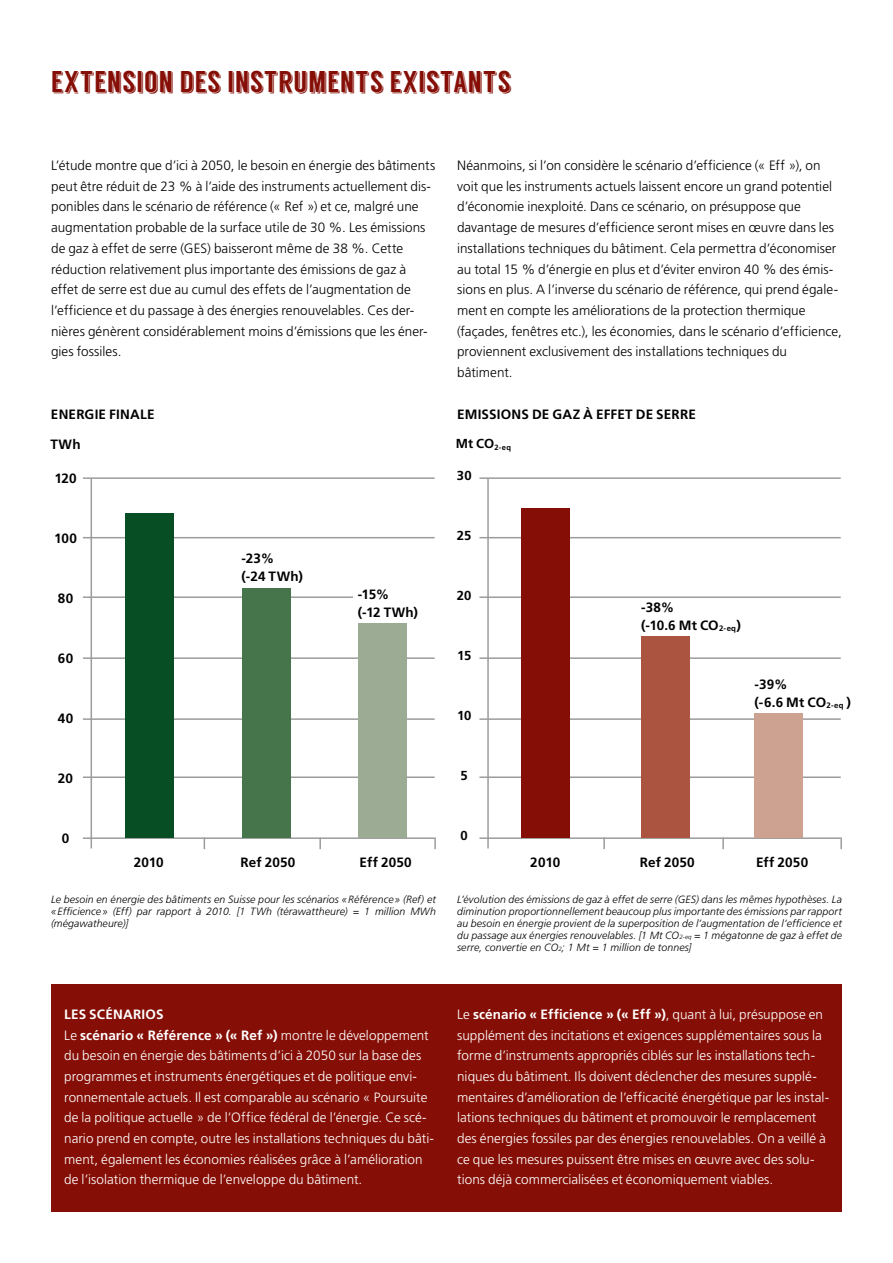
<style>
.page{position:relative;width:893px;height:1263px;background:#fff}
.page>*{position:absolute;margin:0;border:0;box-sizing:border-box;transform-origin:0 0}
.t1{font:30px "Langdon";letter-spacing:.005em;color:#850f06}
.t2{font:300 13.5px/20.7px "Frutiger LT Std";letter-spacing:.005em;color:#000}
.t3{font:300 13.5px/20.7px "Frutiger LT Std";letter-spacing:.005em;color:#fff}
.t4{font:700 13.5px/18px "Frutiger LT Std";letter-spacing:.015em;color:#000}
.t5{font:700 13.05px "Frutiger LT Std";letter-spacing:.005em;color:#000}
.t6{font:italic 300 10.5px/12px "Frutiger LT Std";letter-spacing:.01em;color:#000;text-align:justify}
.s1{font-size:6.15px}
.s2{font-weight:700}
</style>
<div class="page">
<div style="left:51px;top:984px;width:791px;height:228px;background:#850f06"></div>
<hr style="left:83px;top:477px;width:352px;height:2px;background:#9c9c9d">
<hr style="left:83px;top:537px;width:352px;height:1px;background:#9c9c9d">
<hr style="left:83px;top:596px;width:352px;height:2px;background:#9c9c9d">
<hr style="left:83px;top:657px;width:352px;height:2px;background:#9c9c9d">
<hr style="left:83px;top:718px;width:352px;height:2px;background:#9c9c9d">
<hr style="left:83px;top:776px;width:352px;height:2px;background:#9c9c9d">
<hr style="left:83px;top:837px;width:352px;height:2px;background:#9c9c9d">
<hr style="left:91px;top:478px;width:1px;height:370px;background:#9c9c9d">
<svg style="left:319px;top:837px;width:2px;height:12px"></svg>
<svg style="left:434px;top:837px;width:2px;height:12px"></svg>
<hr style="left:479px;top:477px;width:362px;height:2px;background:#9c9c9d">
<hr style="left:479px;top:537px;width:362px;height:1px;background:#9c9c9d">
<hr style="left:479px;top:596px;width:362px;height:2px;background:#9c9c9d">
<hr style="left:479px;top:657px;width:362px;height:2px;background:#9c9c9d">
<hr style="left:479px;top:718px;width:362px;height:2px;background:#9c9c9d">
<hr style="left:479px;top:776px;width:362px;height:2px;background:#9c9c9d">
<hr style="left:479px;top:837px;width:362px;height:2px;background:#9c9c9d">
<hr style="left:487px;top:478px;width:2px;height:370px;background:#9c9c9d">
<svg style="left:603px;top:837px;width:2px;height:12px"></svg>
<svg style="left:722px;top:837px;width:2px;height:12px"></svg>
<svg style="left:840px;top:837px;width:2px;height:12px"></svg>
<div style="left:125px;top:514px;width:49px;height:324px;background:#074e25"></div>
<div style="left:521px;top:508px;width:49px;height:330px;background:#850f06"></div>
<div style="left:242px;top:587px;width:49px;height:251px;background:#46754c"></div>
<div style="left:641px;top:636px;width:49px;height:202px;background:#ab543f"></div>
<div style="left:358px;top:623px;width:49px;height:214px;background:#9cac94"></div>
<div style="left:754px;top:712px;width:49px;height:126px;background:#cea290"></div>
<div style="left:354px;top:589px;width:82px;height:34px;background:#fff"></div>
<h1 class="t1" style="left:51px;top:66px;width:462px">EXTENSION DES INSTRUMENTS EXISTANTS</h1>
<p class="t2" style="left:51px;top:155px;width:386px">L’étude montre que d’ici à 2050, le besoin en énergie des bâtiments peut être réduit de 23 % à l’aide des instruments actuellement dis&shy;ponibles dans le scénario de référence (« Ref ») et ce, malgré une augmentation probable de la surface utile de 30 %. Les émissions de gaz à effet de serre (GES) baisseront même de 38 %. Cette réduction relativement plus importante des émissions de gaz à effet de serre est due au cumul des effets de l’augmentation de l’efficience et du passage à des énergies renouvelables. Ces der&shy;nières génèrent considérablement moins d’émissions que les éner&shy;gies fossiles.</p>
<p class="t2" style="left:457px;top:155px;width:386px">Néanmoins, si l’on considère le scénario d’efficience (« Eff »), on voit que les instruments actuels laissent encore un grand potentiel d’économie inexploité. Dans ce scénario, on présuppose que davantage de mesures d’efficience seront mises en œuvre dans les installations techniques du bâtiment. Cela permettra d’économiser au total 15 % d’énergie en plus et d’éviter environ 40 % des émis&shy;sions en plus. A l’inverse du scénario de référence, qui prend égale&shy;ment en compte les améliorations de la protection thermique (façades, fenêtres etc.), les économies, dans le scénario d’efficience, proviennent exclusivement des installations techniques du bâtiment.</p>
<p class="t4" style="left:51px;top:405px;width:105px">ENERGIE FINALE</p>
<p class="t4" style="left:457px;top:405px;width:240px">EMISSIONS DE GAZ À EFFET DE SERRE</p>
<p class="t4" style="left:50px;top:435px;width:32px">TWh</p>
<p class="t4" style="left:54px;top:469px;width:24px">120</p>
<p class="t5" style="left:456px;top:436px;width:57px">Mt CO<sub>2-eq</sub></p>
<p class="t5" style="left:457px;top:467px;width:16px">30</p>
<p class="t4" style="left:54px;top:529px;width:24px">100</p>
<p class="t5" style="left:457px;top:527px;width:16px">25</p>
<p class="t4" style="left:242px;top:550px;width:63px">-23%<br>(-24 TWh)</p>
<p class="t4" style="left:58px;top:589px;width:17px">80</p>
<p class="t4" style="left:358px;top:585px;width:62px">-15%<br>(-12 TWh)</p>
<p class="t5" style="left:457px;top:587px;width:16px">20</p>
<p class="t4" style="left:641px;top:598px;width:101px">-38%<br>(-10.6 Mt CO<sub>2-eq</sub>)</p>
<p class="t4" style="left:58px;top:649px;width:17px">60</p>
<p class="t5" style="left:457px;top:647px;width:16px">15</p>
<p class="t4" style="left:58px;top:709px;width:17px">40</p>
<p class="t5" style="left:457px;top:707px;width:16px">10</p>
<p class="t4" style="left:754px;top:675px;width:98px">-39%<br>(-6.6 Mt CO<sub>2-eq</sub> )</p>
<p class="t4" style="left:58px;top:769px;width:17px">20</p>
<p class="t5" style="left:461px;top:767px;width:9px">5</p>
<p class="t4" style="left:62px;top:829px;width:9px">0</p>
<p class="t5" style="left:461px;top:828px;width:9px">0</p>
<p class="t4" style="left:241px;top:853px;width:56px">Ref 2050</p>
<p class="t4" style="left:360px;top:853px;width:54px">Eff 2050</p>
<p class="t4" style="left:640px;top:853px;width:56px">Ref 2050</p>
<p class="t4" style="left:756px;top:853px;width:54px">Eff 2050</p>
<p class="t4" style="left:134px;top:853px;width:31px">2010</p>
<p class="t4" style="left:530px;top:853px;width:31px">2010</p>
<p class="t6" style="left:51px;top:893px;width:386px">Le besoin en énergie des bâtiments en Suisse pour les scénarios «Référence » (Ref) et «Efficience» (Eff) par rapport à 2010. [1 TWh (térawattheure) = 1 million MWh (mégawatheure)]</p>
<p class="t6" style="left:457px;top:893px;width:386px">L’évolution des émissions de gaz à effet de serre (GES) dans les mêmes hypothèses. La diminution proportionnellement beaucoup plus importante des émissions par rapport au besoin en énergie provient de la superposition de l’augmentation de l’efficience et du passage aux énergies renouvelables. [1 Mt CO<span class="s1">2-eq</span> = 1 mégatonne de gaz à effet de serre, convertie en CO<span class="s1">2</span>; 1 Mt = 1 million de tonnes]</p>
<p class="t3" style="left:64px;top:1004px;width:371px"><span class="s2">LES SCÉNARIOS<br></span>Le <span class="s2">scénario « Référence » (« Ref »)</span> montre le développement du besoin en énergie des bâtiments d’ici à 2050 sur la base des programmes et instruments énergétiques et de politique envi&shy;ronnementale actuels. Il est comparable au scénario « Poursuite de la politique actuelle » de l’Office fédéral de l’énergie. Ce scé&shy;nario prend en compte, outre les installations techniques du bâti&shy;ment, également les économies réalisées grâce à l’amélioration de l’isolation thermique de l’enveloppe du bâtiment.</p>
<p class="t3" style="left:457px;top:1004px;width:374px">Le <span class="s2">scénario « Efficience » (« Eff »)</span>, quant à lui, présuppose en supplément des incitations et exigences supplémentaires sous la forme d’instruments appropriés ciblés sur les installations tech&shy;niques du bâtiment. Ils doivent déclencher des mesures supplé&shy;mentaires d’amélioration de l’efficacité énergétique par les instal&shy;lations techniques du bâtiment et promouvoir le remplacement des énergies fossiles par des énergies renouvelables. On a veillé à ce que les mesures puissent être mises en œuvre avec des solu&shy;tions déjà commercialisées et économiquement viables.</p>
</div>
